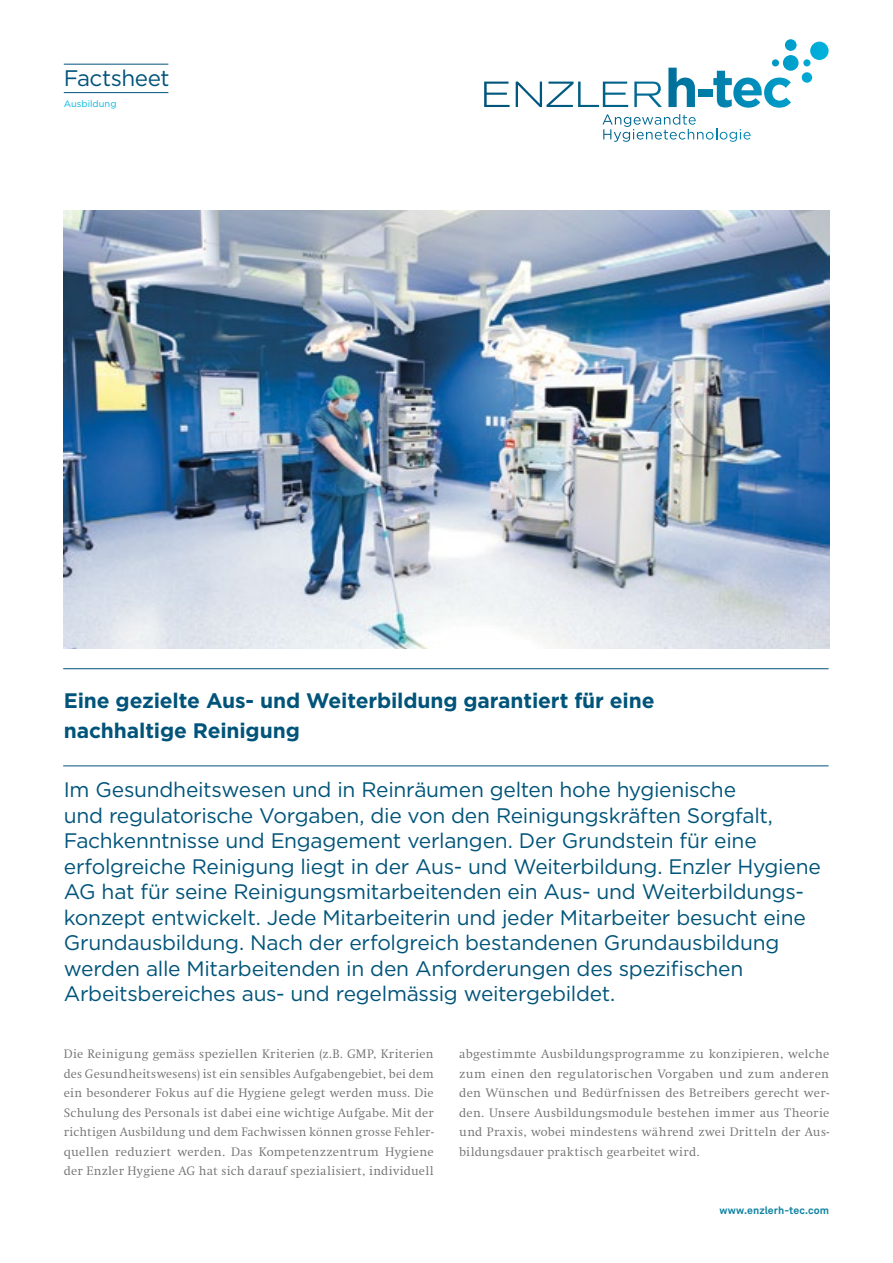
<style>
.page{position:relative;width:893px;height:1263px;background:#fff}
.page>*{position:absolute;margin:0;border:0;box-sizing:border-box;transform-origin:0 0}
.t1{font:22.5px "Gotham";letter-spacing:-.02em;color:#00547a}
.t2{font:21px/25.5px "Gotham";letter-spacing:-.015em;color:#00547a}
.t3{font:700 21px/30px "Gotham";letter-spacing:-.005em;color:#00547a}
.t4{font:300 12.75px/19.5px "Swift";letter-spacing:.02em;color:#707172;text-align:justify}
.t5{font:700 10.5px "Akkurat";letter-spacing:.01em;color:#0a80a1}
.t6{font:9.3px "Gotham";letter-spacing:.005em;color:#00b5e0}
</style>
<div class="page">
<hr style="left:63px;top:668px;width:766px;height:1px;background:#00547a">
<hr style="left:63px;top:765px;width:766px;height:1px;background:#00547a">
<img style="left:64px;top:210px;width:765px;height:439px">
<hr style="left:64px;top:92px;width:104px;height:1px;background:#00547a">
<hr style="left:64px;top:64px;width:104px;height:1px;background:#00547a">
<svg style="left:484px;top:82px;width:26px;height:25px"></svg>
<svg style="left:516px;top:82px;width:112px;height:25px"></svg>
<svg style="left:634px;top:82px;width:28px;height:25px"></svg>
<svg style="left:810px;top:42px;width:19px;height:18px"></svg>
<svg style="left:783px;top:55px;width:16px;height:16px"></svg>
<svg style="left:802px;top:72px;width:10px;height:11px"></svg>
<svg style="left:785px;top:39px;width:12px;height:12px"></svg>
<svg style="left:668px;top:59px;width:123px;height:49px"></svg>
<svg style="left:803px;top:59px;width:7px;height:7px"></svg>
<svg style="left:602px;top:114px;width:149px;height:28px"></svg>
<h1 class="t1" style="left:64px;top:63px;width:107px">Factsheet</h1>
<p class="t6" style="left:64px;top:98px;width:54px">Ausbildung</p>
<h2 class="t3" style="left:64px;top:685px;width:592px">Eine gezielte Aus- und Weiterbildung garantiert für eine nachhaltige Reinigung</h2>
<p class="t2" style="left:64px;top:777px;width:759px">Im Gesundheitswesen und in Reinräumen gelten hohe hygienische<br>und regulatorische Vorgaben, die von den Reinigungskräften Sorgfalt, Fachkenntnisse und Engagement verlangen. Der Grundstein für eine erfolgreiche Reinigung liegt in der Aus- und Weiterbildung. Enzler Hygiene AG hat für seine Reinigungsmitarbeitenden ein Aus- und Weiterbildungs&shy;konzept entwickelt. Jede Mitarbeiterin und jeder Mitarbeiter besucht eine Grundausbildung. Nach der erfolgreich bestandenen Grundausbildung werden alle Mitarbeitenden in den Anforderungen des spezifischen Arbeitsbereiches aus- und regelmässig weitergebildet.</p>
<p class="t4" style="left:64px;top:1045px;width:371px">Die Reinigung gemäss speziellen Kriterien (z.B. GMP, Kriterien des Gesundheitswesens) ist ein sensibles Aufgabengebiet, bei dem ein besonderer Fokus auf die Hygiene gelegt werden muss. Die Schulung des Personals ist dabei eine wichtige Aufgabe. Mit der richtigen Ausbildung und dem Fachwissen können grosse Fehler&shy;quellen reduziert werden. Das Kompetenzzentrum Hygiene der Enzler Hygiene AG hat sich darauf spezialisiert, individuell</p>
<p class="t4" style="left:459px;top:1045px;width:371px">abgestimmte Ausbildungsprogramme zu konzipieren, welche zum einen den regulatorischen Vorgaben und zum anderen den Wünschen und Bedürfnissen des Betreibers gerecht wer&shy;den. Unsere Ausbildungsmodule bestehen immer aus Theorie und Praxis, wobei mindestens während zwei Dritteln der Aus&shy;bildungsdauer praktisch gearbeitet wird.</p>
<p class="t5" style="left:719px;top:1204px;width:111px">www.enzlerh-tec.com</p>
</div>
